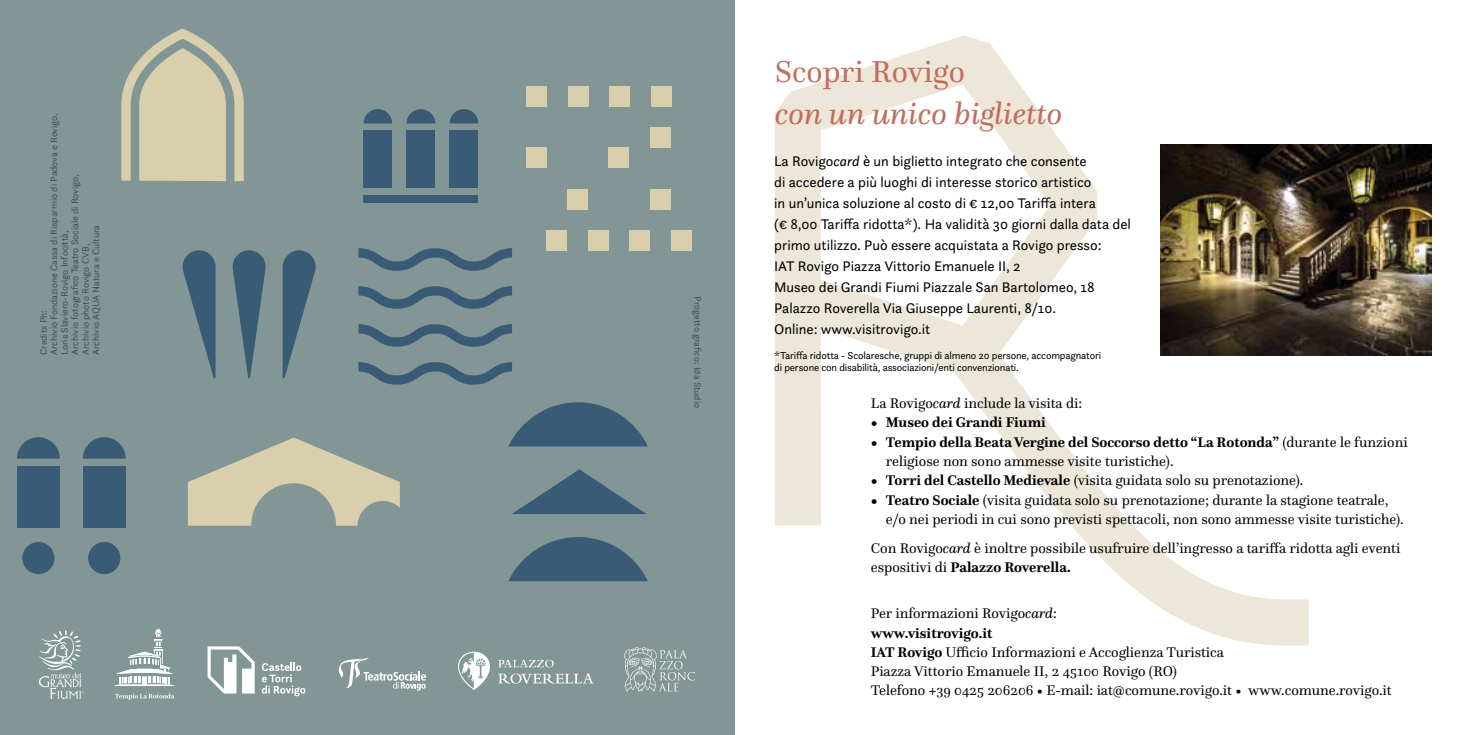
<style>
.page{position:relative;width:1469px;height:735px;background:#fff}
.page>*{position:absolute;margin:0;border:0;box-sizing:border-box;transform-origin:0 0}
.t1{font:italic 31.5px "Questa";color:#c26d5d}
.t2{font:31.5px "Questa";color:#c26d5d}
.t3{font:14.53px/19.2px "Questa";color:#000}
.t4{font:14.53px/21px "Questa Sans";color:#000}
.t5{font:700 14.53px "Questa";color:#000}
.t6{font:10.5px/12.2px "Questa Sans";letter-spacing:-.015em;color:#000}
.t7{font:300 9.62px/10.5px "Questa Sans";color:#374255}
.s1{font-style:italic}
.s2{font-weight:700}
</style>
<div class="page">
<svg style="left:774px;top:35px;width:534px;height:610px"></svg>
<div style="left:0;top:0;width:734px;height:734px;background:#829795"></div>
<svg style="left:121px;top:28px;width:123px;height:153px"></svg>
<div style="left:363px;top:131px;width:29px;height:57px;background:#3a5b75"></div>
<svg style="left:363px;top:109px;width:29px;height:14px"></svg>
<svg style="left:406px;top:109px;width:29px;height:14px"></svg>
<svg style="left:449px;top:109px;width:29px;height:14px"></svg>
<div style="left:406px;top:131px;width:29px;height:57px;background:#3a5b75"></div>
<div style="left:449px;top:131px;width:29px;height:57px;background:#3a5b75"></div>
<div style="left:363px;top:195px;width:115px;height:7px;background:#3a5b75"></div>
<svg style="left:358px;top:248px;width:154px;height:22px"></svg>
<svg style="left:358px;top:286px;width:154px;height:22px"></svg>
<svg style="left:358px;top:324px;width:154px;height:22px"></svg>
<svg style="left:358px;top:362px;width:154px;height:22px"></svg>
<div style="left:526px;top:86px;width:21px;height:20px;background:#d9cfac"></div>
<div style="left:568px;top:86px;width:20px;height:20px;background:#d9cfac"></div>
<div style="left:609px;top:86px;width:21px;height:20px;background:#d9cfac"></div>
<div style="left:650px;top:86px;width:21px;height:20px;background:#d9cfac"></div>
<div style="left:546px;top:230px;width:21px;height:21px;background:#d9cfac"></div>
<div style="left:588px;top:230px;width:20px;height:21px;background:#d9cfac"></div>
<div style="left:629px;top:230px;width:21px;height:21px;background:#d9cfac"></div>
<div style="left:671px;top:230px;width:20px;height:21px;background:#d9cfac"></div>
<div style="left:526px;top:148px;width:21px;height:20px;background:#d9cfac"></div>
<div style="left:567px;top:189px;width:21px;height:20px;background:#d9cfac"></div>
<div style="left:608px;top:148px;width:21px;height:20px;background:#d9cfac"></div>
<div style="left:650px;top:127px;width:20px;height:21px;background:#d9cfac"></div>
<div style="left:650px;top:189px;width:20px;height:20px;background:#d9cfac"></div>
<svg style="left:508px;top:402px;width:140px;height:44px"></svg>
<svg style="left:513px;top:469px;width:132px;height:44px"></svg>
<svg style="left:508px;top:537px;width:140px;height:44px"></svg>
<svg style="left:188px;top:437px;width:212px;height:88px"></svg>
<div style="left:17px;top:466px;width:43px;height:62px;background:#3a5b75"></div>
<div style="left:83px;top:466px;width:43px;height:62px;background:#3a5b75"></div>
<div style="left:22px;top:541px;width:32px;height:33px;background:#3a5b75;border-radius:50%"></div>
<div style="left:88px;top:541px;width:32px;height:33px;background:#3a5b75;border-radius:50%"></div>
<svg style="left:17px;top:437px;width:43px;height:21px"></svg>
<svg style="left:83px;top:437px;width:43px;height:21px"></svg>
<svg style="left:233px;top:250px;width:32px;height:128px"></svg>
<svg style="left:283px;top:250px;width:33px;height:128px"></svg>
<svg style="left:182px;top:250px;width:33px;height:128px"></svg>
<img style="left:1160px;top:145px;width:270px;height:210px">
<svg style="left:339px;top:658px;width:87px;height:32px"></svg>
<svg style="left:624px;top:647px;width:70px;height:44px"></svg>
<svg style="left:39px;top:630px;width:45px;height:68px"></svg>
<svg style="left:116px;top:629px;width:57px;height:56px"></svg>
<svg style="left:115px;top:693px;width:59px;height:6px"></svg>
<svg style="left:498px;top:673px;width:95px;height:10px"></svg>
<svg style="left:498px;top:659px;width:55px;height:8px"></svg>
<svg style="left:458px;top:651px;width:32px;height:38px"></svg>
<svg style="left:207px;top:646px;width:48px;height:47px"></svg>
<svg style="left:262px;top:662px;width:43px;height:33px"></svg>
<p class="t7" style="left:38px;top:355px;width:243px;rotate:-90deg">Credits Ph:<br>Archivio Fondazione Cassa di Risparmio di Padova e Rovigo, Loris Slaviero-Rovigo Infocittà,<br>Archivio fotografico Teatro Sociale di Rovigo,<br>Archivio photo Rovigo CVB,<br>Archivio AQUA Natura e Cultura</p>
<p class="t7" style="left:703px;top:296px;width:113px;rotate:90deg">Progetto grafico: Ida Studio</p>
<h1 class="t2" style="left:774px;top:52px;width:192px">Scopri Rovigo</h1>
<h1 class="t1" style="left:774px;top:94px;width:289px">con un unico biglietto</h1>
<p class="t4" style="left:774px;top:150px;width:358px">La Rovigo<span class="s1">card</span> è un biglietto integrato che consente<br>di accedere a più luoghi di interesse storico artistico<br>in un’unica soluzione al costo di € 12,00 Tariffa intera<br>(€ 8,00 Tariffa ridotta*). Ha validità 30 giorni dalla data del primo utilizzo. Può essere acquistata a Rovigo presso:<br>IAT Rovigo Piazza Vittorio Emanuele II, 2<br>Museo dei Grandi Fiumi Piazzale San Bartolomeo, 18<br>Palazzo Roverella Via Giuseppe Laurenti, 8/10.<br>Online: www.visitrovigo.it</p>
<p class="t6" style="left:774px;top:348px;width:328px">*Tariffa ridotta - Scolaresche, gruppi di almeno 20 persone, accompagnatori di persone con disabilità, associazioni/enti convenzionati.</p>
<p class="t3" style="left:871px;top:393px;width:213px">La Rovigo<span class="s1">card</span> include la visita di:</p>
<p class="t5" style="left:871px;top:413px;width:176px">• Museo dei Grandi Fiumi</p>
<p class="t3" style="left:885px;top:432px;width:523px;text-indent:-15px"><span class="s2">• Tempio della Beata Vergine del Soccorso detto “La Rotonda”</span> (durante le funzioni religiose non sono ammesse visite turistiche).</p>
<p class="t3" style="left:871px;top:470px;width:434px"><span class="s2">• Torri del Castello Medievale</span> (visita guidata solo su prenotazione).</p>
<p class="t3" style="left:885px;top:489px;width:519px;text-indent:-15px"><span class="s2">• Teatro Sociale</span> (visita guidata solo su prenotazione; durante la stagione teatrale, e/o nei periodi in cui sono previsti spettacoli, non sono ammesse visite turistiche).</p>
<p class="t3" style="left:871px;top:538px;width:531px">Con Rovigo<span class="s1">card</span> è inoltre possibile usufruire dell’ingresso a tariffa ridotta agli eventi espositivi di <span class="s2">Palazzo Roverella.</span></p>
<p class="t3" style="left:870px;top:603px;width:522px">Per informazioni Rovigo<span class="s1">card</span>:<br><span class="s2">www.visitrovigo.it<br>IAT Rovigo</span> Ufficio Informazioni e Accoglienza Turistica<br>Piazza Vittorio Emanuele II, 2 45100 Rovigo (RO)<br>Telefono +39 0425 206206 • E-mail: iat@comune.rovigo.it • www.comune.rovigo.it</p>
</div>
